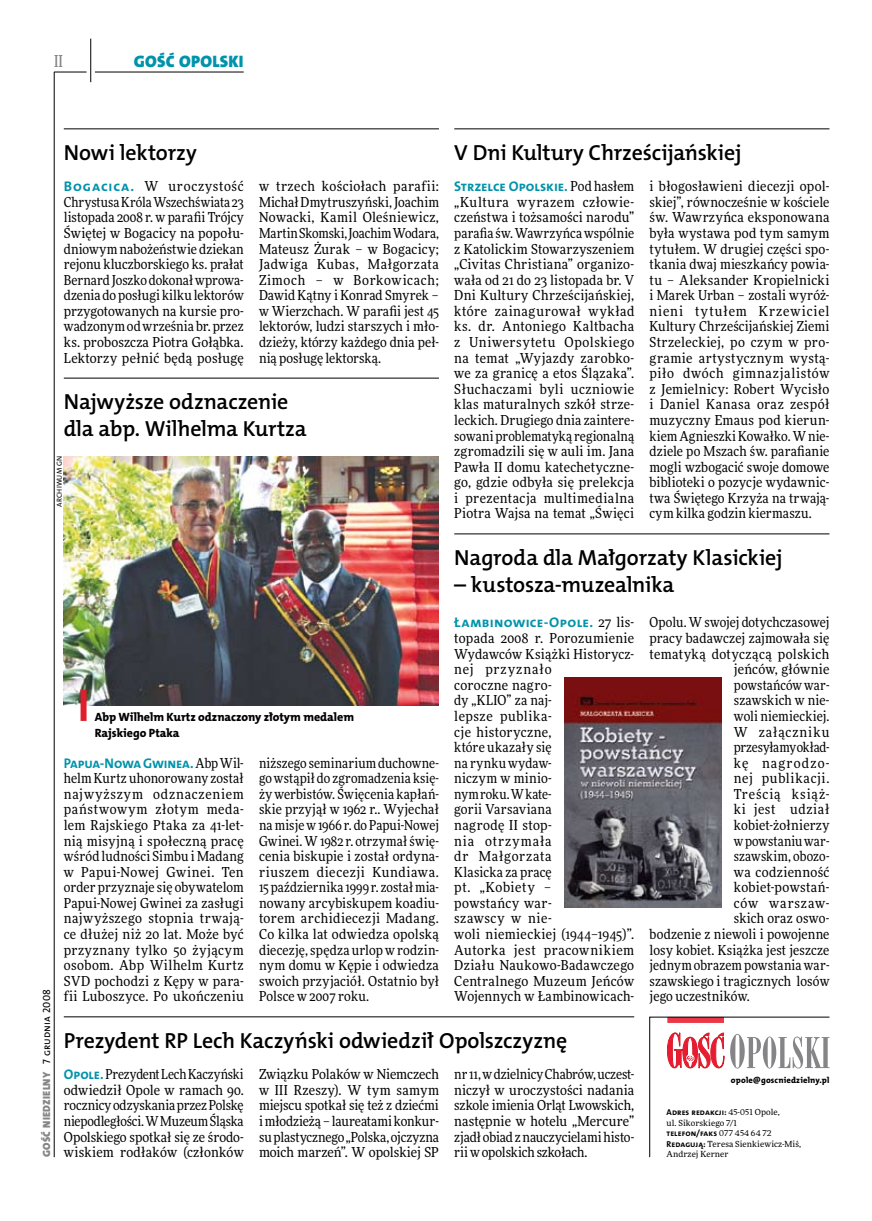
<style>
.page{position:relative;width:872px;height:1221px;background:#fff}
.page>*{position:absolute;margin:0;border:0;box-sizing:border-box;transform-origin:0 0}
.t1{font:21.9px/26.7px "The Mix HP6 Se Bld";letter-spacing:-.01em;color:#000}
.t2{font:16.65px "The Mix HP9 Blk";letter-spacing:.02em;color:#0093aa}
.t3{font:500 16.5px "Freeday Narrow";color:#858486;scale:.9 1}
.t4{font:13.95px "The Mix HP7 Bld";color:#0093aa}
.t5{font:13.95px "The Mix HP7 Bld";letter-spacing:-.02em;color:#0093aa}
.t6{font:13.95px "The Mix HP7 Bld";letter-spacing:.02em;color:#0093aa}
.t7{font:13.8px/15.6px "Freeday Narrow News";letter-spacing:.015em;color:#000;text-align:justify}
.t8{font:13.8px "Freeday Narrow News";letter-spacing:.045em;color:#000}
.t9{font:13.8px "Freeday Narrow News";letter-spacing:.06em;color:#000}
.t10{font:13.8px "Freeday Narrow News";letter-spacing:-.015em;color:#000}
.t11{font:13.8px "Freeday Narrow News";letter-spacing:.07em;color:#000}
.t12{font:13.8px "Freeday Narrow News";letter-spacing:.08em;color:#000}
.t13{font:12px/15.6px "The Mix HP8 Ex Bld";letter-spacing:-.005em;color:#000}
.t14{font:10.5px "The Mix HP9 Blk";letter-spacing:.025em;color:#858486}
.t15{font:8.55px "The Mix HP7 Bld";letter-spacing:.005em;color:#000}
.t16{font:8.55px "The Mix HP8 Ex Bld";letter-spacing:.015em;color:#000}
.t17{font:8.4px/10.5px "Freeday News";letter-spacing:.01em;color:#000}
.t18{font:7.2px "The Mix HP5 Plain";letter-spacing:.015em;color:#000}
.s1{font-family:"The Mix HP7 Bld";font-size:13.95px;color:#0093aa}
.s2{font-family:"Freeday Narrow News";font-size:13.8px;color:#000}
.s3{font-family:"The Mix HP5 Plain";color:#000}
.s4{font-family:"Freeday News";font-size:8.4px}
.s5{font-family:"The Mix HP7 Bld";font-size:8.55px}
</style>
<div class="page">
<hr style="left:54px;top:72px;width:1px;height:1085px;background:#000">
<hr style="left:90px;top:39px;width:1px;height:43px;background:#000">
<hr style="left:54px;top:72px;width:33px;height:1px;background:#000">
<hr style="left:95px;top:72px;width:149px;height:1px;background:#000">
<svg style="left:649px;top:1016px;width:181px;height:141px"></svg>
<hr style="left:64px;top:129px;width:375px;height:1px;background:#000">
<hr style="left:64px;top:378px;width:375px;height:1px;background:#000">
<img style="left:64px;top:456px;width:375px;height:249px">
<hr style="left:454px;top:129px;width:375px;height:1px;background:#000">
<hr style="left:64px;top:1016px;width:570px;height:1px;background:#000">
<hr style="left:454px;top:533px;width:375px;height:1px;background:#000">
<img style="left:564px;top:677px;width:157px;height:230px">
<div style="left:81px;top:689px;width:6px;height:32px;background:#df1f2a"></div>
<p class="t3" style="left:54px;top:50px;width:11px">II</p>
<p class="t2" style="left:134px;top:50px;width:111px">GOŚĆ OPOLSKI</p>
<h1 class="t1" style="left:64px;top:139px;width:135px">Nowi lektorzy</h1>
<p class="t7" style="left:64px;top:178px;width:181px"><span class="s1">Bogacica.</span> W uroczystość Chrystusa Króla Wszechświata 23 listopada 2008 r. w parafii Trójcy Świętej w Bogacicy na popołu&shy;dniowym nabożeństwie dziekan rejonu kluczborskiego ks. prałat Bernard Joszko dokonał wprowa&shy;dzenia do posługi kilku lektorów przygotowanych na kursie pro&shy;wadzonym od września br. przez ks. proboszcza Piotra Gołąbka.<br>Lektorzy pełnić będą posługę</p>
<p class="t7" style="left:259px;top:178px;width:181px">w trzech kościołach parafii:<br>Michał Dmytruszyński, Joachim Nowacki, Kamil Oleśniewicz, Martin Skomski, Joachim Wodara, Mateusz Żurak – w Bogacicy; Jadwiga Kubas, Małgorzata Zimoch – w Borkowicach; Dawid Kątny i Konrad Smyrek – w Wierzchach. W parafii jest 45 lektorów, ludzi starszych i mło&shy;dzieży, którzy każdego dnia peł&shy;nią posługę lektorską.</p>
<h1 class="t1" style="left:64px;top:389px;width:244px">Najwyższe odznaczenie dla abp. Wilhelma Kurtza</h1>
<p class="t18" style="left:55px;top:506px;width:52px;rotate:-90deg">archiwum GN</p>
<h1 class="t1" style="left:454px;top:139px;width:289px">V Dni Kultury Chrześcijańskiej</h1>
<p class="t4" style="left:454px;top:177px;width:181px">Strzelce Opolskie. <span class="s2">Pod hasłem</span></p>
<p class="t7" style="left:454px;top:194px;width:181px">„Kultura wyrazem człowie&shy;czeństwa i tożsamości narodu” parafia św. Wawrzyńca wspólnie z Katolickim Stowarzyszeniem „Civitas Christiana” organizo&shy;wała od 21 do 23 listopada br. V Dni Kultury Chrześcijańskiej, które zainagurował wykład ks. dr. Antoniego Kaltbacha z Uniwersytetu Opolskiego na temat „Wyjazdy zarobko&shy;we za granicę a etos Ślązaka”.<br>Słuchaczami byli uczniowie klas maturalnych szkół strze&shy;leckich. Drugiego dnia zaintere&shy;sowani problematyką regionalną zgromadzili się w auli im. Jana Pawła II domu katechetyczne&shy;go, gdzie odbyła się prelekcja i prezentacja multimedialna Piotra Wajsa na temat „Święci</p>
<p class="t7" style="left:649px;top:178px;width:181px">i błogosławieni diecezji opol&shy;skiej”, równocześnie w kościele św. Wawrzyńca eksponowana była wystawa pod tym samym tytułem. W drugiej części spo&shy;tkania dwaj mieszkańcy powia&shy;tu – Aleksander Kropielnicki i Marek Urban – zostali wyróż&shy;nieni tytułem Krzewiciel Kultury Chrześcijańskiej Ziemi Strzeleckiej, po czym w pro&shy;gramie artystycznym wystą&shy;piło dwóch gimnazjalistów z Jemielnicy: Robert Wycisło i Daniel Kanasa oraz zespół muzyczny Emaus pod kierun&shy;kiem Agnieszki Kowałko. Wnie&shy;dziele po Mszach św. parafianie mogli wzbogacić swoje domowe biblioteki o pozycje wydawnic&shy;twa Świętego Krzyża na trwają&shy;cym kilka godzin kiermaszu.</p>
<h1 class="t1" style="left:454px;top:544px;width:330px">Nagroda dla Małgorzaty Klasickiej</h1>
<h1 class="t1" style="left:454px;top:571px;width:222px">– kustosza-muzealnika</h1>
<p class="t14" style="left:40px;top:1156px;width:169px;rotate:-90deg">GOŚĆ NIEDZIELNY <span class="s3">7 grudnia 2008</span></p>
<p class="t13" style="left:95px;top:709px;width:260px">Abp Wilhelm Kurtz odznaczony złotym medalem<br>Rajskiego Ptaka</p>
<p class="t5" style="left:64px;top:754px;width:181px">Papua-Nowa Gwinea. <span class="s2">AbpWil-</span></p>
<p class="t7" style="left:64px;top:770px;width:181px">helm Kurtz uhonorowany został najwyższym odznaczeniem państwowym złotym meda&shy;lem Rajskiego Ptaka za 41-let&shy;nią misyjną i społeczną pracę wśród ludności Simbu i Madang w Papui-Nowej Gwinei. Ten order przyznaje się obywatelom Papui-Nowej Gwinei za zasługi najwyższego stopnia trwają&shy;ce dłużej niż 20 lat. Może być przyznany tylko 50 żyjącym osobom. Abp Wilhelm Kurtz SVD pochodzi z Kępy w para&shy;fii Luboszyce. Po ukończeniu</p>
<p class="t7" style="left:259px;top:754px;width:181px">niższego seminarium duchowne&shy;go wstąpił do zgromadzenia księ&shy;ży werbistów. Święcenia kapłań&shy;skie przyjął w 1962 r.. Wyjechał na misje w 1966 r. do Papui-Nowej Gwinei. W1982 r. otrzymał świę&shy;cenia biskupie i został ordyna&shy;riuszem diecezji Kundiawa.<br>15 października 1999 r. został mia&shy;nowany arcybiskupem koadiu&shy;torem archidiecezji Madang.<br>Co kilka lat odwiedza opolską diecezję, spędza urlop w rodzin&shy;nym domu w Kępie i odwiedza swoich przyjaciół. Ostatnio był Polsce w 2007 roku.</p>
<p class="t6" style="left:454px;top:613px;width:181px">Łambinowice-Opole. <span class="s2">27 lis-</span></p>
<p class="t7" style="left:454px;top:630px;width:181px;text-align:left">topada 2008 r. Porozumienie<br>Wydawców Książki Historycz&shy;nej przyznało<br>coroczne nagro-<br>dy „KLIO” za naj-<br>lepsze publika-<br>cje historyczne,<br>które ukazały się<br>na rynku wydaw-<br>niczym w minio-<br>nym roku. Wkate-<br>gorii Varsaviana<br>nagrodę II stop-<br>nia otrzymała<br>dr Małgorzata<br>Klasicka za pracę<br>pt. „Kobiety –<br>powstańcy war-<br>szawscy w nie-<br>woli niemieckiej (1944–1945)”.<br>Autorka jest pracownikiem<br>Działu Naukowo-Badawczego<br>Centralnego Muzeum Jeńców<br>Wojennych w Łambinowicach-</p>
<h1 class="t1" style="left:64px;top:1027px;width:505px">Prezydent RP Lech Kaczyński odwiedził Opolszczyznę</h1>
<p class="t7" style="left:64px;top:1066px;width:181px"><span class="s1">Opole.</span> Prezydent Lech Kaczyński odwiedził Opole w ramach 90. rocznicy odzyskania przez Polskę niepodległości. WMuzeum Śląska Opolskiego spotkał się ze środo&shy;wiskiem rodłaków (członków</p>
<p class="t7" style="left:259px;top:1066px;width:181px">Związku Polaków w Niemczech w III Rzeszy). W tym samym miejscu spotkał się też z dziećmi imłodzieżą – laureatami konkur&shy;su plastycznego „Polska, ojczyzna moich marzeń”. W opolskiej SP</p>
<p class="t7" style="left:454px;top:1066px;width:181px">nr 11, wdzielnicy Chabrów, uczest&shy;niczył w uroczystości nadania szkole imienia Orląt Lwowskich, następnie w hotelu „Mercure” zjadł obiad z nauczycielami histo&shy;rii w opolskich szkołach.</p>
<p class="t7" style="left:649px;top:614px;width:181px">Opolu. Wswojej dotychczasowej</p>
<p class="t7" style="left:649px;top:630px;width:181px">pracy badawczej zajmowała się</p>
<p class="t7" style="left:649px;top:645px;width:181px">tematyką dotyczącą polskich</p>
<p class="t7" style="left:734px;top:661px;width:97px">jeńców, głównie</p>
<p class="t7" style="left:734px;top:677px;width:97px">powstańców war-</p>
<p class="t7" style="left:734px;top:692px;width:97px">szawskich w nie-</p>
<p class="t7" style="left:734px;top:708px;width:97px">woli niemieckiej.</p>
<p class="t11" style="left:734px;top:723px;width:97px">W załączniku</p>
<p class="t10" style="left:734px;top:738px;width:97px">przesyłamy okład-</p>
<p class="t12" style="left:734px;top:754px;width:97px">kę nagrodzo-</p>
<p class="t8" style="left:734px;top:769px;width:97px">nej publikacji.</p>
<p class="t9" style="left:734px;top:785px;width:97px">Treścią książ-</p>
<p class="t8" style="left:734px;top:801px;width:97px">ki jest udział</p>
<p class="t7" style="left:734px;top:817px;width:97px">kobiet-żołnierzy</p>
<p class="t7" style="left:734px;top:832px;width:97px">w powstaniu war-</p>
<p class="t7" style="left:734px;top:848px;width:97px">szawskim, obozo-</p>
<p class="t7" style="left:734px;top:863px;width:97px">wa codzienność</p>
<p class="t7" style="left:734px;top:879px;width:97px">kobiet-powstań-</p>
<p class="t9" style="left:734px;top:894px;width:97px">ców warszaw-</p>
<p class="t7" style="left:734px;top:910px;width:97px">skich oraz oswo-</p>
<p class="t7" style="left:649px;top:926px;width:181px">bodzenie z niewoli i powojenne</p>
<p class="t7" style="left:649px;top:941px;width:181px">losy kobiet. Książka jest jeszcze</p>
<p class="t7" style="left:649px;top:957px;width:181px">jednym obrazem powstania war-</p>
<p class="t7" style="left:649px;top:972px;width:181px">szawskiego i tragicznych losów</p>
<p class="t7" style="left:649px;top:988px;width:102px">jego uczestników.</p>
<p class="t16" style="left:731px;top:1074px;width:100px">opole@goscniedzielny.pl</p>
<p class="t15" style="left:666px;top:1106px;width:115px">Adres redakcji: <span class="s4">45-051 Opole,</span></p>
<p class="t17" style="left:666px;top:1117px;width:72px">ul. Sikorskiego 7/1</p>
<p class="t15" style="left:666px;top:1127px;width:106px">telefon/faks <span class="s4">077 454 64 72</span></p>
<p class="t17" style="left:666px;top:1138px;width:136px"><span class="s5">Redagują:</span> Teresa Sienkiewicz-Miś,<br>Andrzej Kerner</p>
</div>
